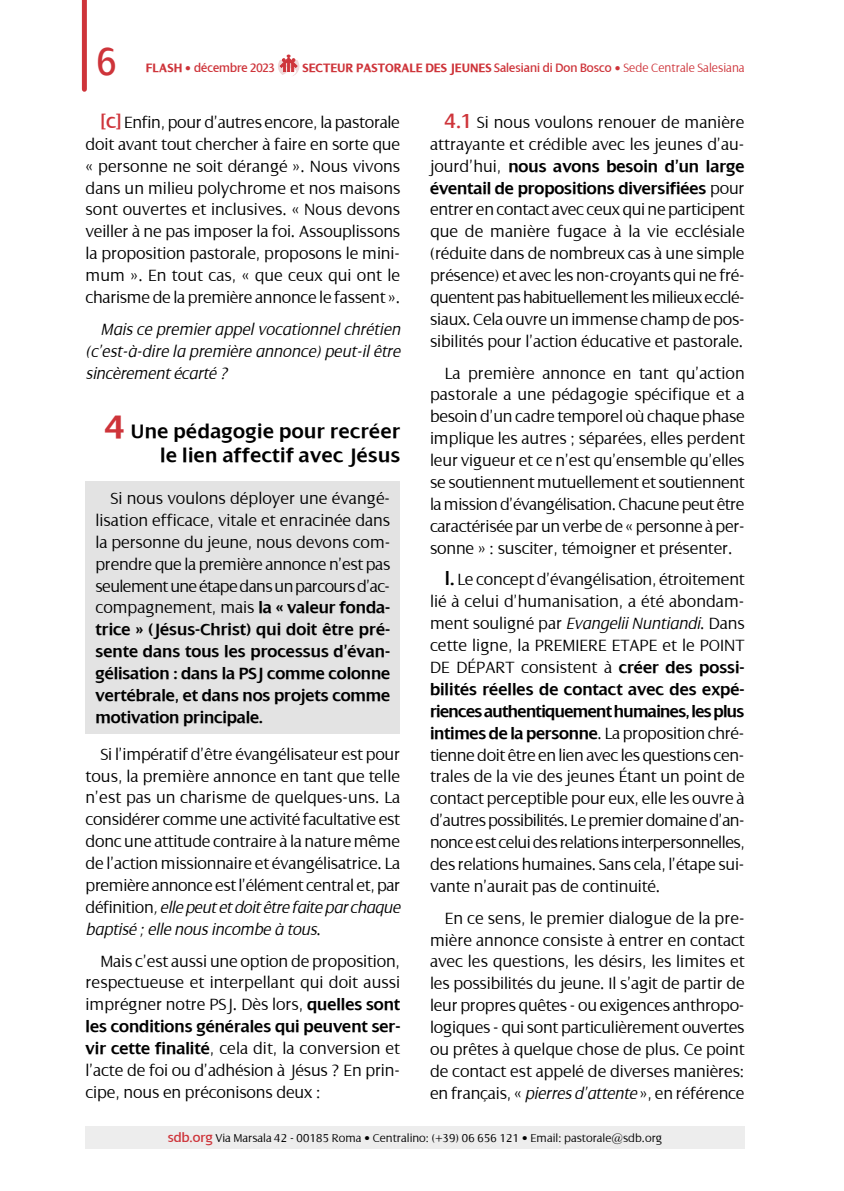
<style>
.page{position:relative;width:844px;height:1191px;background:#fff}
.page>*{position:absolute;margin:0;border:0;box-sizing:border-box;transform-origin:0 0}
.t1{font:42px "Dialog";color:#ce343a;scale:.9 1}
.t2{font:600 21px/24.5px "Dialog";letter-spacing:.02em;color:#000;text-align:right}
.t3{font:300 17.5px/21.9px "Dialog";letter-spacing:-.01em;color:#000;text-align:justify}
.t4{font:italic 300 17.5px/21.9px "Dialog";color:#000;text-align:justify}
.t5{font:700 13.12px "Dialog";color:#ce343a;scale:.95 1}
.t6{font:13.12px "Dialog";color:#ce343a;scale:.95 1}
.t7{font:300 12.25px "Dialog";color:#000}
.s1{font-weight:700}
.s2{font-weight:400}
.s3{font-weight:300}
.s4{font-weight:400;font-size:21.88px;color:#ce343a}
.s5{font-weight:700;font-size:35px;color:#ce343a}
.s6{font-weight:600}
.s7{font-style:italic}
.s8{font-weight:400;font-size:21.88px}
.s9{font-weight:400;font-size:14px;color:#ce343a}
</style>
<div class="page">
<div style="left:85px;top:1126px;width:659px;height:22px;background:#ededed"></div>
<svg style="left:278px;top:55px;width:21px;height:21px"></svg>
<div style="left:86px;top:481px;width:314px;height:253px;background:#e3e3e3"></div>
<div style="left:82px;top:0;width:5px;height:89px;background:#ce343a"></div>
<h1 class="t1" style="left:97px;top:39px;width:23px">6</h1>
<p class="t6" style="left:146px;top:60px;width:137px"><span class="s1">FLASH •</span> décembre 2023</p>
<p class="t5" style="left:302px;top:60px;width:467px">SECTEUR PASTORALE DES JEUNES <span class="s2">Salesiani di Don Bosco</span> • <span class="s3">Sede Centrale Salesiana</span></p>
<p class="t3" style="left:86px;top:111px;width:316px;text-indent:15px"><span class="s4">[c]</span> Enfin, pour d’autres encore, la pastorale doit avant tout chercher à faire en sorte que « personne ne soit dérangé ». Nous vivons dans un milieu polychrome et nos maisons sont ouvertes et inclusives. « Nous devons veiller à ne pas imposer la foi. Assouplissons la proposition pastorale, proposons le mini&shy;mum ». En tout cas, « que ceux qui ont le charisme de la première annonce le fassent ».</p>
<p class="t4" style="left:86px;top:318px;width:316px;text-indent:15px">Mais ce premier appel vocationnel chrétien (c’est-à-dire la première annonce) peut-il être sincèrement écarté ?</p>
<p class="t2" style="left:105px;top:419px;width:296px"><span class="s5">4</span> Une pédagogie pour recréer le lien affectif avec Jésus</p>
<p class="t3" style="left:95px;top:487px;width:296px;text-indent:15px">Si nous voulons déployer une évangé&shy;lisation efficace, vitale et enracinée dans la personne du jeune, nous devons com&shy;prendre que la première annonce n’est pas seulement une étape dans un parcours d’ac&shy;compagnement, mais <span class="s6">la « valeur fonda&shy;trice » (Jésus-Christ) qui doit être pré&shy;sente dans tous les processus d’évan&shy;gélisation : dans la PSJ comme colonne vertébrale, et dans nos projets comme motivation principale.</span></p>
<p class="t3" style="left:86px;top:743px;width:316px;text-indent:15px">Si l’impératif d’être évangélisateur est pour tous, la première annonce en tant que telle n’est pas un charisme de quelques-uns. La considérer comme une activité facultative est donc une attitude contraire à la nature même de l’action missionnaire et évangélisatrice. La première annonce est l’élément central et, par définition<span class="s7">, elle peut et doit être faite par chaque baptisé ; elle nous incombe à tous</span>.</p>
<p class="t3" style="left:86px;top:950px;width:316px;text-indent:15px">Mais c’est aussi une option de proposition, respectueuse et interpellant qui doit aussi imprégner notre PSJ. Dès lors, <span class="s6">quelles sont les conditions générales qui peuvent ser&shy;vir cette finalité</span>, cela dit, la conversion et l’acte de foi ou d’adhésion à Jésus ? En prin&shy;cipe, nous en préconisons deux :</p>
<p class="t3" style="left:430px;top:111px;width:316px;text-indent:15px"><span class="s4">4.1</span> Si nous voulons renouer de manière attrayante et crédible avec les jeunes d’au&shy;jourd’hui, <span class="s6">nous avons besoin d’un large éventail de propositions diversifiées</span> pour entrer en contact avec ceux qui ne participent que de manière fugace à la vie ecclésiale (réduite dans de nombreux cas à une simple présence) et avec les non-croyants qui ne fré&shy;quentent pas habituellement les milieux ecclé&shy;siaux. Cela ouvre un immense champ de pos&shy;sibilités pour l’action éducative et pastorale.</p>
<p class="t3" style="left:430px;top:362px;width:316px;text-indent:15px">La première annonce en tant qu’action pastorale a une pédagogie spécifique et a besoin d’un cadre temporel où chaque phase implique les autres ; séparées, elles perdent leur vigueur et ce n’est qu’ensemble qu’elles se soutiennent mutuellement et soutiennent la mission d’évangélisation. Chacune peut être caractérisée par un verbe de « personne à per&shy;sonne » : susciter, témoigner et présenter.</p>
<p class="t3" style="left:430px;top:569px;width:316px;text-indent:15px"><span class="s8">I.</span> Le concept d’évangélisation, étroitement lié à celui d’humanisation, a été abondam&shy;ment souligné par <span class="s7">Evangelii Nuntiandi</span>. Dans cette ligne, la PREMIERE ETAPE et le POINT DE DÉPART consistent à <span class="s6">créer des possi&shy;bilités réelles de contact avec des expé&shy;riences authentiquement humaines, les plus intimes de la personne</span>. La proposition chré&shy;tienne doit être en lien avec les questions cen&shy;trales de la vie des jeunes Étant un point de contact perceptible pour eux, elle les ouvre à d’autres possibilités. Le premier domaine d’an&shy;nonce est celui des relations interpersonnelles, des relations humaines. Sans cela, l’étape sui&shy;vante n’aurait pas de continuité.</p>
<p class="t3" style="left:430px;top:907px;width:316px;text-indent:15px">En ce sens, le premier dialogue de la pre&shy;mière annonce consiste à entrer en contact avec les questions, les désirs, les limites et les possibilités du jeune. Il s’agit de partir de leur propres quêtes - ou exigences anthropo&shy;logiques - qui sont particulièrement ouvertes ou prêtes à quelque chose de plus. Ce point de contact est appelé de diverses manières: en français, « <span class="s7">pierres d’attente</span> », en référence</p>
<p class="t7" style="left:168px;top:1131px;width:496px"><span class="s9">sdb.org</span> Via Marsala 42 - 00185 Roma • Centralino: (+39) 06 656 121 • Email: pastorale@sdb.org</p>
</div>
